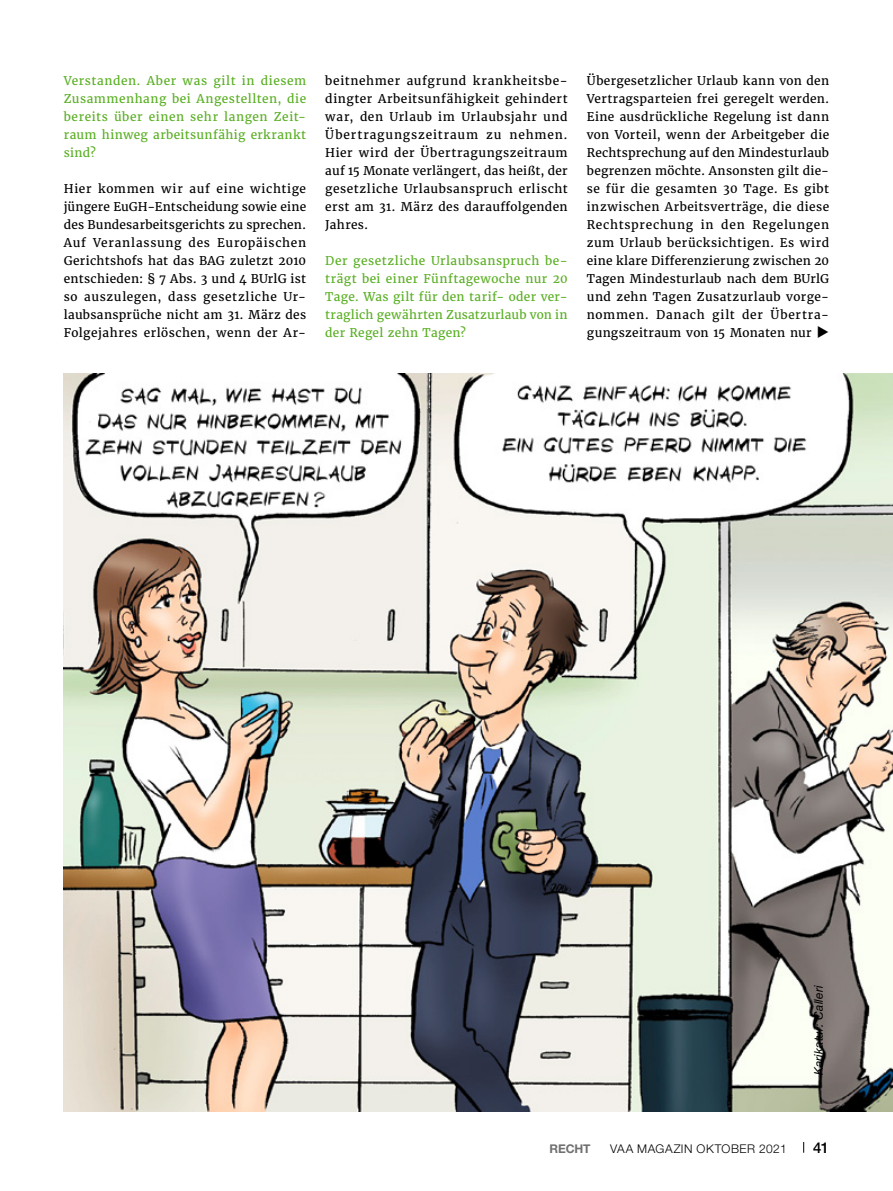
<style>
.page{position:relative;width:893px;height:1191px;background:#fff}
.page>*{position:absolute;margin:0;border:0;box-sizing:border-box;transform-origin:0 0}
.t1{font:500 15px "Helvetica Neue LT Std";color:#000}
.t2{font:12px/18px "Merriweather";letter-spacing:.035em;color:#000;text-align:justify}
.t3{font:12px/18px "Merriweather";letter-spacing:.025em;color:#5aaf24;text-align:justify}
.t4{font:300 12px "Helvetica Neue LT Std";letter-spacing:.04em;color:#000}
.t5{font:italic 12px "Helvetica Neue LT Std";letter-spacing:.015em;color:#000}
.t6{font:700 12px "Helvetica Neue LT Std";letter-spacing:-.01em;color:#6f7070}
</style>
<div class="page">
<img style="left:64px;top:373px;width:829px;height:738px">
<p class="t3" style="left:64px;top:72px;width:244px">Verstanden. Aber was gilt in diesem Zusammenhang bei Angestellten, die bereits über einen sehr langen Zeit&shy;raum hinweg arbeitsunfähig erkrankt sind?</p>
<p class="t2" style="left:64px;top:180px;width:244px">Hier kommen wir auf eine wichtige jüngere EuGH-Entscheidung sowie eine des Bundesarbeitsgerichts zu sprechen.<br>Auf Veranlassung des Europäischen Gerichtshofs hat das BAG zuletzt 2010 entschieden: § 7 Abs. 3 und 4 BUrlG ist so auszulegen, dass gesetzliche Ur&shy;laubsansprüche nicht am 31. März des Folgejahres erlöschen, wenn der Ar-</p>
<p class="t2" style="left:325px;top:72px;width:244px">beitnehmer aufgrund krankheitsbe&shy;dingter Arbeitsunfähigkeit gehindert war, den Urlaub im Urlaubsjahr und Übertragungszeitraum zu nehmen.<br>Hier wird der Übertragungszeitraum auf 15 Monate verlängert, das heißt, der gesetzliche Urlaubsanspruch erlischt erst am 31. März des darauffolgenden Jahres.</p>
<p class="t3" style="left:325px;top:252px;width:244px">Der gesetzliche Urlaubsanspruch be&shy;trägt bei einer Fünftagewoche nur 20<br>Tage. Was gilt für den tarif- oder ver&shy;traglich gewährten Zusatzurlaub von in der Regel zehn Tagen?</p>
<p class="t2" style="left:587px;top:72px;width:244px">Übergesetzlicher Urlaub kann von den Vertragsparteien frei geregelt werden.<br>Eine ausdrückliche Regelung ist dann von Vorteil, wenn der Arbeitgeber die Rechtsprechung auf den Mindesturlaub begrenzen möchte. Ansonsten gilt die&shy;se für die gesamten 30 Tage. Es gibt inzwischen Arbeitsverträge, die diese Rechtsprechung in den Regelungen zum Urlaub berücksichtigen. Es wird eine klare Differenzierung zwischen 20<br>Tagen Mindesturlaub nach dem BUrlG und zehn Tagen Zusatzurlaub vorge&shy;nommen. Danach gilt der Übertra&shy;gungszeitraum von 15 Monaten nur ◆</p>
<p class="t5" style="left:811px;top:1075px;width:92px;rotate:-90deg">Karikatur: Calleri</p>
<p class="t6" style="left:549px;top:1141px;width:43px">RECHT</p>
<p class="t4" style="left:610px;top:1141px;width:178px">VAA MAGAZIN OKTOBER 2021</p>
<p class="t1" style="left:813px;top:1138px;width:18px">41</p>
</div>
